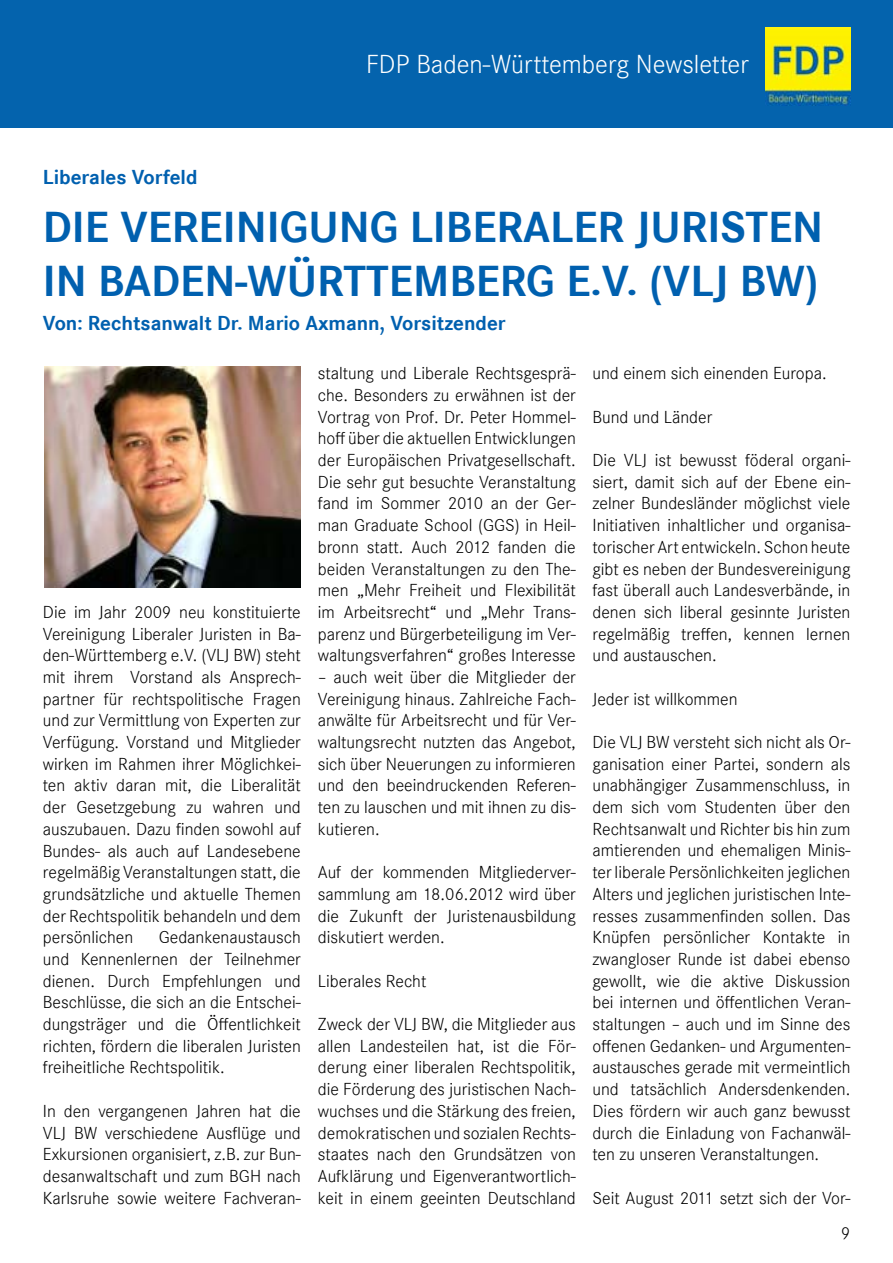
<style>
.page{position:relative;width:893px;height:1263px;background:#fff}
.page>*{position:absolute;margin:0;border:0;box-sizing:border-box;transform-origin:0 0}
.t1{font:700 45px/54px "Corporate S";color:#0060af}
.t2{font:27px "Corporate S Ligh";color:#fff}
.t3{font:700 21px "Corporate S";color:#0060af}
.t4{font:18px/21.8px "Corporate S Ligh";color:#000;text-align:justify}
</style>
<div class="page">
<div style="left:0;top:0;width:893px;height:128px;background:#0463ad"></div>
<img style="left:765px;top:28px;width:85px;height:77px">
<img style="left:44px;top:366px;width:256px;height:222px">
<h2 class="t2" style="left:366px;top:48px;width:384px">FDP Baden-Württemberg Newsletter</h2>
<p class="t3" style="left:43px;top:165px;width:156px">Liberales Vorfeld</p>
<h1 class="t1" style="left:43px;top:202px;width:782px">Di e Verei nigu ng Liberaler Juristen i n Baden-Württemberg e.V. (VLJ BW)</h1>
<p class="t3" style="left:43px;top:311px;width:464px">Von: Rechtsanwalt Dr. M ario Axmann, Vorsitzender</p>
<p class="t4" style="left:318px;top:363px;width:259px">staltung und Liberale Rechtsgesprä&shy;che. Besonders zu erwähnen ist der Vortrag von Prof. Dr. Peter Hommel&shy;hoff über die aktuellen Entwicklungen der Europäischen Privatgesellschaft.<br>Die sehr gut besuchte Veranstaltung fand im Sommer 2010 an der Ger&shy;man Graduate School (GGS) in Heil&shy;bronn statt. Auch 2012 fanden die beiden Veranstaltungen zu den The&shy;men „Mehr Freiheit und Flexibilität im Arbeitsrecht“ und „Mehr Trans&shy;parenz und Bürgerbeteiligung im Ver&shy;waltungsverfahren“ großes Interesse</p>
<p class="t4" style="left:318px;top:666px;width:259px">– auch weit über die Mitglieder der Vereinigung hinaus. Zahlreiche Fach&shy;anwälte für Arbeitsrecht und für Ver&shy;waltungsrecht nutzten das Angebot, sich über Neuerungen zu informieren und den beeindruckenden Referen&shy;ten zu lauschen und mit ihnen zu dis&shy;kutieren.</p>
<p class="t4" style="left:318px;top:861px;width:259px">Auf der kommenden Mitgliederver&shy;sammlung am 18.06.2012 wird über die Zukunft der Juristenausbildung diskutiert werden.</p>
<p class="t4" style="left:318px;top:970px;width:110px">Liberales Recht</p>
<p class="t4" style="left:318px;top:1013px;width:259px">Zweck der VLJ BW, die Mitglieder aus allen Landesteilen hat, ist die För&shy;derung einer liberalen Rechtspolitik, die Förderung des juristischen Nach&shy;wuchses und die Stärkung des freien, demokratischen und sozialen Rechts&shy;staates nach den Grundsätzen von Aufklärung und Eigenverantwortlich&shy;keit in einem geeinten Deutschland</p>
<p class="t4" style="left:592px;top:363px;width:236px">und einem sich einenden Europa.</p>
<p class="t4" style="left:592px;top:406px;width:121px">Bund und Länder</p>
<p class="t4" style="left:592px;top:449px;width:259px">Die VLJ ist bewusst föderal organi&shy;siert, damit sich auf der Ebene ein&shy;zelner Bundesländer möglichst viele Initiativen inhaltlicher und organisa&shy;torischer Art entwickeln. Schon heute gibt es neben der Bundesvereinigung fast überall auch Landesverbände, in denen sich liberal gesinnte Juristen regelmäßig treffen, kennen lernen und austauschen.</p>
<p class="t4" style="left:592px;top:688px;width:147px">Jeder ist willkommen</p>
<p class="t4" style="left:592px;top:731px;width:259px">Die VLJ BW versteht sich nicht als Or&shy;ganisation einer Partei, sondern als unabhängiger Zusammenschluss, in dem sich vom Studenten über den Rechtsanwalt und Richter bis hin zum amtierenden und ehemaligen Minis&shy;ter liberale Persönlichkeiten jeglichen Alters und jeglichen juristischen Inte&shy;resses zusammenfinden sollen. Das Knüpfen persönlicher Kontakte in zwangloser Runde ist dabei ebenso gewollt, wie die aktive Diskussion bei internen und öffentlichen Veran&shy;staltungen – auch und im Sinne des offenen Gedanken- und Argumenten&shy;austausches gerade mit vermeintlich und tatsächlich Andersdenkenden.<br>Dies fördern wir auch ganz bewusst durch die Einladung von Fachanwäl&shy;ten zu unseren Veranstaltungen.</p>
<p class="t4" style="left:592px;top:1187px;width:259px">Seit August 2011 setzt sich der Vor-</p>
<p class="t4" style="left:43px;top:601px;width:259px">Die im Jahr 2009 neu konstituierte Vereinigung Liberaler Juristen in Ba&shy;den-Württemberg e.V. (VLJ BW) steht mit ihrem Vorstand als Ansprech&shy;partner für rechtspolitische Fragen und zur Vermittlung von Experten zur Verfügung. Vorstand und Mitglieder wirken im Rahmen ihrer Möglichkei&shy;ten aktiv daran mit, die Liberalität der Gesetzgebung zu wahren und auszubauen. Dazu finden sowohl auf Bundes- als auch auf Landesebene regelmäßig Veranstaltungen statt, die grundsätzliche und aktuelle Themen der Rechtspolitik behandeln und dem persönlichen</p>
<p class="t4" style="left:43px;top:926px;width:259px;text-indent:116px">Gedankenaustausch und Kennenlernen der Teilnehmer dienen. Durch Empfehlungen und Beschlüsse, die sich an die Entschei&shy;dungsträger und die Öffentlichkeit richten, fördern die liberalen Juristen freiheitliche Rechtspolitik.</p>
<p class="t4" style="left:43px;top:1100px;width:259px">In den vergangenen Jahren hat die VLJ BW verschiedene Ausflüge und Exkursionen organisiert, z.B. zur Bun&shy;desanwaltschaft und zum BGH nach Karlsruhe sowie weitere Fachveran-</p>
<p class="t4" style="left:841px;top:1222px;width:11px">9</p>
</div>
